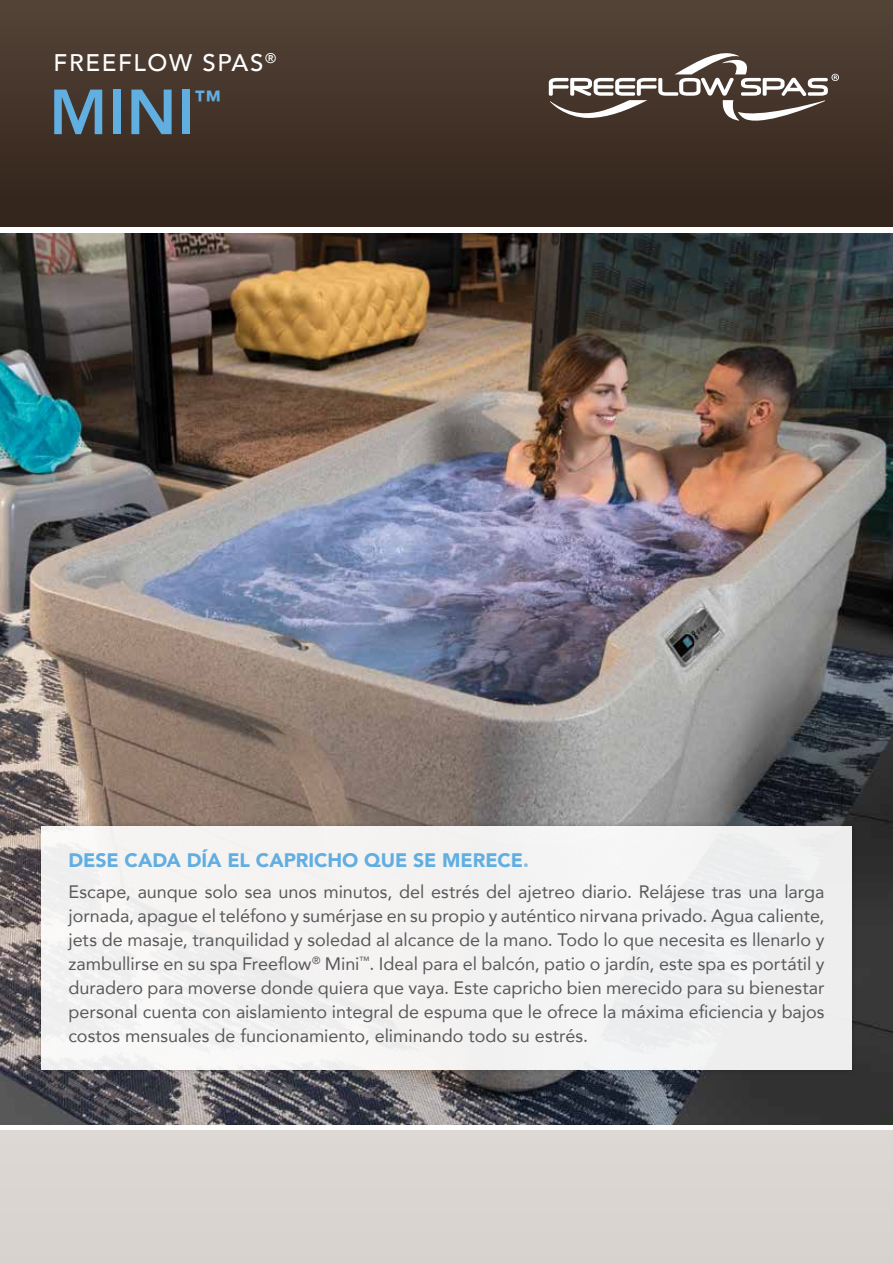
<style>
.page{position:relative;width:893px;height:1263px;background:#fff}
.page>*{position:absolute;margin:0;border:0;box-sizing:border-box;transform-origin:0 0}
.t1{font:800 63px "Avenir";color:#61aee1}
.t2{font:800 26.25px "Avenir";color:#61aee1}
.t3{font:500 24px "Avenir";letter-spacing:.07em;color:#fff}
.t4{font:900 19.5px "Avenir";letter-spacing:-.005em;color:#61aee1}
.t5{font:18px/24px "Avenir";color:#58595b;text-align:justify}
.s1{color:#81bbe6}
</style>
<div class="page">
<div style="left:0;top:1131px;width:892px;height:132px;background:#d8d2ce"></div>
<img style="left:0;top:233px;width:892px;height:891px">
<div style="left:36px;top:820px;width:821px;height:255px;background:#000;opacity:.25"></div>
<div style="left:41px;top:826px;width:810px;height:243px;background:#f3f2f2"></div>
<div style="left:0;top:1px;width:892px;height:225px;background:linear-gradient(to bottom,#544337,#32231a)"></div>
<svg style="left:549px;top:47px;width:290px;height:80px;background:#675a51"></svg>
<h3 class="t3" style="left:54px;top:49px;width:224px">FREEFLOW SPAS<sup>®</sup></h3>
<h1 class="t1" style="left:49px;top:87px;width:147px">MINI</h1>
<h2 class="t2" style="left:194px;top:89px;width:28px">™</h2>
<p class="t4" style="left:68px;top:849px;width:462px">DESE CADA DÍA EL CAPRICHO QUE SE MERECE<span class="s1">.</span></p>
<p class="t5" style="left:68px;top:881px;width:758px">Escape, aunque solo sea unos minutos, del estrés del ajetreo diario. Relájese tras una larga jornada, apague el teléfono y sumérjase en su propio y auténtico nirvana privado. Agua caliente, jets de masaje, tranquilidad y soledad al alcance de la mano. Todo lo que necesita es llenarlo y zambullirse en su spa Freeflow<sup>®</sup> Mini<sup>™</sup>. Ideal para el balcón, patio o jardín, este spa es portátil y duradero para moverse donde quiera que vaya. Este capricho bien merecido para su bienestar personal cuenta con aislamiento integral de espuma que le ofrece la máxima eficiencia y bajos costos mensuales de funcionamiento, eliminando todo su estrés.</p>
</div>
